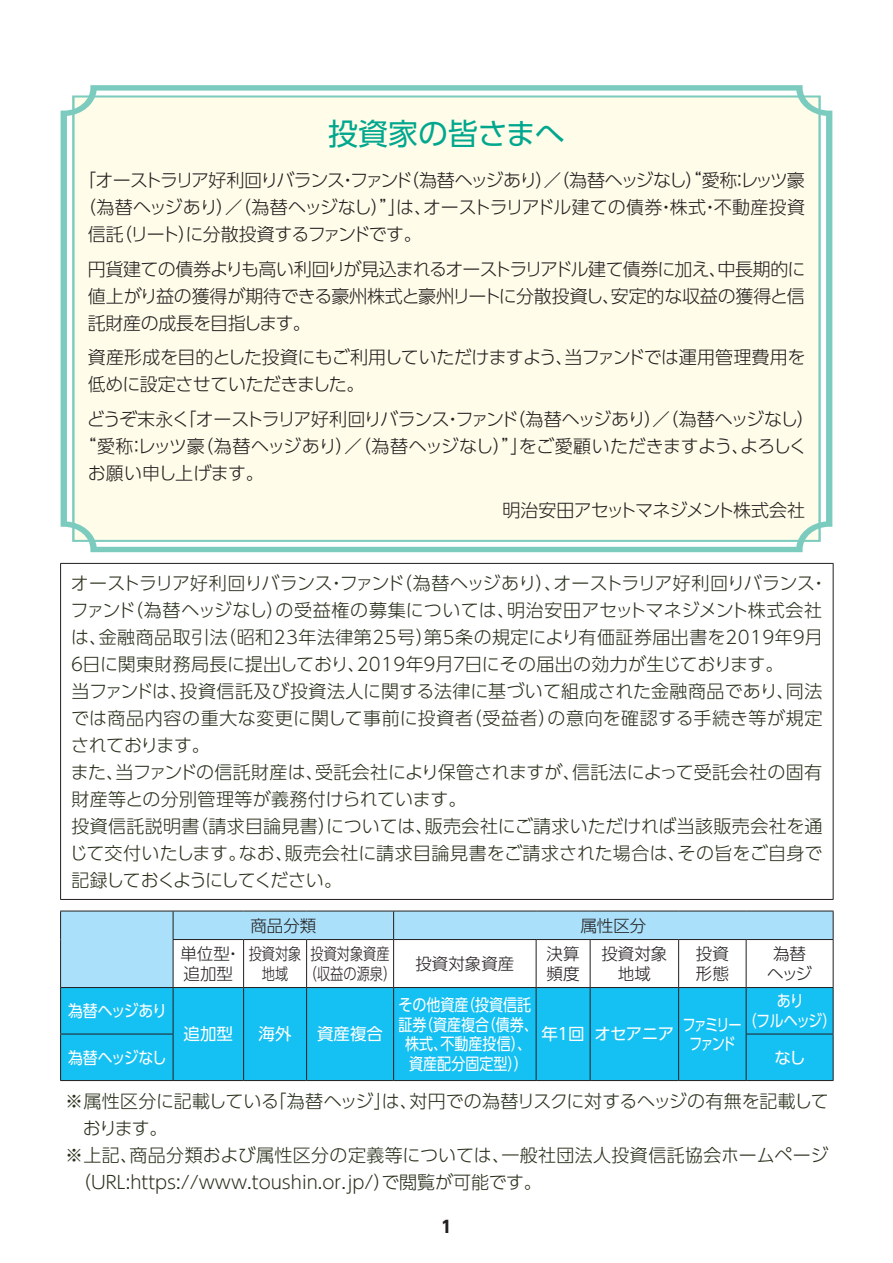
<style>
.page{position:relative;width:893px;height:1263px;background:#fff}
.page>*{position:absolute;margin:0;border:0;box-sizing:border-box;transform-origin:0 0}
.t1{font:30px "UD Shin Go Pro";color:#00a78e}
.t2{font:300 18px/27px "UD Shin Go Pro";letter-spacing:.01em;color:#29311c}
.t3{font:300 18px/27px "UD Shin Go Pro";letter-spacing:-.035em;color:#231f20;text-align:justify}
.t4{font:300 18px "UD Shin Go Pro";letter-spacing:-.1em;color:#231f20}
.t5{font:300 18px "UD Shin Go Pro";color:#231f20}
.t6{font:300 18px "UD Shin Go Pro";letter-spacing:-.08em;color:#231f20}
.t7{font:300 18px "UD Shin Go Pro";letter-spacing:-.01em;color:#29311c}
.t8{font:300 18px "UD Shin Go Pro";letter-spacing:-.06em;color:#231f20}
.t9{font:300 18px "UD Shin Go Pro";letter-spacing:-.055em;color:#231f20}
.t10{font:300 18px "UD Shin Go Pro";letter-spacing:-.015em;color:#231f20}
.t11{font:16.5px/19.5px "UD Shin Go Pro";color:#fff;text-align:center;scale:.85 1}
.t12{font:300 16.5px/19.5px "UD Shin Go Pro";color:#231f20}
.t13{font:300 16.5px/19.5px "UD Shin Go Pro";color:#231f20;text-align:center;scale:.8 1}
.t14{font:16.5px "UD Shin Go Pro";color:#fff}
.t15{font:16.5px/19.5px "UD Shin Go Pro";letter-spacing:-.145em;color:#fff;text-align:center;scale:.8 1}
.t16{font:16.5px "UD Shin Go Pro";letter-spacing:-.045em;color:#fff}
.t17{font:16.5px "UD Shin Go Pro";letter-spacing:-.04em;color:#fff;scale:.9 1}
.t18{font:16.5px "UD Shin Go Pro";letter-spacing:-.055em;color:#fff;scale:.9 1}
.t19{font:700 16.5px "UD Shin Go Pro";color:#231f20}
</style>
<div class="page">
<svg style="left:61px;top:912px;width:772px;height:75px"></svg>
<div style="left:61px;top:988px;width:772px;height:92px;background:#15c0f2"></div>
<hr style="left:243px;top:940px;width:1px;height:47px;background:#231f20">
<hr style="left:306px;top:940px;width:1px;height:47px;background:#231f20">
<hr style="left:393px;top:940px;width:1px;height:47px;background:#231f20">
<hr style="left:536px;top:940px;width:1px;height:47px;background:#231f20">
<hr style="left:590px;top:940px;width:1px;height:47px;background:#231f20">
<hr style="left:678px;top:940px;width:1px;height:47px;background:#231f20">
<hr style="left:746px;top:940px;width:1px;height:47px;background:#231f20">
<hr style="left:60px;top:987px;width:113px;height:1px;background:#231f20">
<hr style="left:173px;top:987px;width:71px;height:1px;background:#231f20">
<hr style="left:244px;top:987px;width:63px;height:1px;background:#231f20">
<hr style="left:243px;top:988px;width:1px;height:46px;background:#231f20">
<hr style="left:307px;top:987px;width:87px;height:1px;background:#231f20">
<hr style="left:306px;top:988px;width:1px;height:46px;background:#231f20">
<hr style="left:394px;top:987px;width:142px;height:1px;background:#231f20">
<hr style="left:393px;top:988px;width:1px;height:46px;background:#231f20">
<hr style="left:536px;top:987px;width:54px;height:1px;background:#231f20">
<hr style="left:536px;top:988px;width:1px;height:46px;background:#231f20">
<hr style="left:590px;top:987px;width:89px;height:1px;background:#231f20">
<hr style="left:590px;top:988px;width:1px;height:46px;background:#231f20">
<hr style="left:679px;top:987px;width:67px;height:1px;background:#231f20">
<hr style="left:678px;top:988px;width:1px;height:46px;background:#231f20">
<hr style="left:746px;top:987px;width:87px;height:1px;background:#231f20">
<hr style="left:746px;top:988px;width:1px;height:46px;background:#231f20">
<hr style="left:243px;top:1034px;width:1px;height:46px;background:#231f20">
<hr style="left:306px;top:1034px;width:1px;height:46px;background:#231f20">
<hr style="left:393px;top:1034px;width:1px;height:46px;background:#231f20">
<hr style="left:536px;top:1034px;width:1px;height:46px;background:#231f20">
<hr style="left:590px;top:1034px;width:1px;height:46px;background:#231f20">
<hr style="left:678px;top:1034px;width:1px;height:46px;background:#231f20">
<hr style="left:746px;top:1034px;width:1px;height:46px;background:#231f20">
<svg style="left:60px;top:912px;width:1px;height:27px"></svg>
<svg style="left:173px;top:912px;width:1px;height:27px"></svg>
<hr style="left:60px;top:939px;width:1px;height:48px;background:#231f20">
<hr style="left:173px;top:940px;width:1px;height:47px;background:#231f20">
<hr style="left:833px;top:940px;width:1px;height:47px;background:#231f20">
<hr style="left:60px;top:988px;width:1px;height:46px;background:#231f20">
<hr style="left:173px;top:988px;width:1px;height:46px;background:#231f20">
<hr style="left:833px;top:988px;width:1px;height:46px;background:#231f20">
<hr style="left:60px;top:1034px;width:113px;height:1px;background:#231f20">
<hr style="left:60px;top:1034px;width:1px;height:46px;background:#231f20">
<hr style="left:173px;top:1034px;width:1px;height:46px;background:#231f20">
<hr style="left:746px;top:1034px;width:87px;height:1px;background:#231f20">
<hr style="left:833px;top:1034px;width:1px;height:46px;background:#231f20">
<hr style="left:60px;top:1080px;width:113px;height:1px;background:#231f20">
<hr style="left:173px;top:1080px;width:71px;height:1px;background:#231f20">
<hr style="left:244px;top:1080px;width:63px;height:1px;background:#231f20">
<hr style="left:307px;top:1080px;width:87px;height:1px;background:#231f20">
<hr style="left:394px;top:1080px;width:142px;height:1px;background:#231f20">
<hr style="left:536px;top:1080px;width:54px;height:1px;background:#231f20">
<hr style="left:590px;top:1080px;width:89px;height:1px;background:#231f20">
<hr style="left:679px;top:1080px;width:67px;height:1px;background:#231f20">
<hr style="left:746px;top:1080px;width:87px;height:1px;background:#231f20">
<hr style="left:394px;top:911px;width:142px;height:1px;background:#231f20">
<svg style="left:393px;top:912px;width:1px;height:27px"></svg>
<hr style="left:536px;top:911px;width:54px;height:1px;background:#231f20">
<hr style="left:590px;top:911px;width:89px;height:1px;background:#231f20">
<hr style="left:679px;top:911px;width:67px;height:1px;background:#231f20">
<hr style="left:746px;top:911px;width:87px;height:1px;background:#231f20">
<svg style="left:833px;top:911px;width:1px;height:28px"></svg>
<hr style="left:394px;top:939px;width:142px;height:1px;background:#231f20">
<hr style="left:536px;top:939px;width:54px;height:1px;background:#231f20">
<hr style="left:590px;top:939px;width:89px;height:1px;background:#231f20">
<hr style="left:679px;top:939px;width:67px;height:1px;background:#231f20">
<hr style="left:746px;top:939px;width:87px;height:1px;background:#231f20">
<hr style="left:173px;top:939px;width:71px;height:1px;background:#231f20">
<hr style="left:244px;top:939px;width:63px;height:1px;background:#231f20">
<hr style="left:307px;top:939px;width:87px;height:1px;background:#231f20">
<hr style="left:60px;top:911px;width:113px;height:1px;background:#231f20">
<hr style="left:173px;top:911px;width:71px;height:1px;background:#231f20">
<hr style="left:244px;top:911px;width:63px;height:1px;background:#231f20">
<hr style="left:307px;top:911px;width:87px;height:1px;background:#231f20">
<hr style="left:60px;top:563px;width:773px;height:1px;background:#231f20">
<hr style="left:60px;top:564px;width:1px;height:335px;background:#231f20">
<hr style="left:833px;top:564px;width:1px;height:335px;background:#231f20">
<hr style="left:60px;top:899px;width:773px;height:1px;background:#231f20">
<svg style="left:61px;top:85px;width:771px;height:467px"></svg>
<div style="left:72px;top:95px;width:749px;height:447px;background:#fffde9"></div>
<h1 class="t1" style="left:328px;top:109px;width:238px">投資家の皆さまへ</h1>
<p class="t4" style="left:78px;top:166px;width:728px">「オーストラリア好利回りバランス・ファンド（為替ヘッジあり）／（為替ヘッジなし）“愛称：レッツ豪</p>
<p class="t5" style="left:78px;top:193px;width:728px">（為替ヘッジあり）／（為替ヘッジなし）”」は、オーストラリアドル建ての債券・株式・不動産投資</p>
<p class="t8" style="left:88px;top:220px;width:335px">信託（リート）に分散投資するファンドです。</p>
<p class="t3" style="left:88px;top:255px;width:719px">円貨建ての債券よりも高い利回りが見込まれるオーストラリアドル建て債券に加え、中長期的に値上がり益の獲得が期待できる豪州株式と豪州リートに分散投資し、安定的な収益の獲得と信託財産の成長を目指します。</p>
<p class="t3" style="left:88px;top:343px;width:719px">資産形成を目的とした投資にもご利用していただけますよう、当ファンドでは運用管理費用を低めに設定させていただきました。</p>
<p class="t6" style="left:87px;top:404px;width:729px">どうぞ末永く「オーストラリア好利回りバランス・ファンド（為替ヘッジあり）／（為替ヘッジなし）</p>
<p class="t3" style="left:78px;top:432px;width:730px">“愛称：レッツ豪（為替ヘッジあり）／（為替ヘッジなし）”」をご愛顧いただきますよう、よろしく</p>
<p class="t10" style="left:88px;top:458px;width:178px">お願い申し上げます。</p>
<p class="t9" style="left:502px;top:496px;width:304px">明治安田アセットマネジメント株式会社</p>
<p class="t2" style="left:68px;top:569px;width:761px">オーストラリア好利回りバランス・ファンド（為替ヘッジあり）、オーストラリア好利回りバランス・ファンド（為替ヘッジなし）の受益権の募集については、明治安田アセットマネジメント株式会社は、金融商品取引法（昭和23年法律第25号）第5条の規定により有価証券届出書を2019年９月６日に関東財務局長に提出しており、2019年９月７日にその届出の効力が生じております。<br>当ファンドは、投資信託及び投資法人に関する法律に基づいて組成された金融商品であり、同法では商品内容の重大な変更に関して事前に投資者（受益者）の意向を確認する手続き等が規定されております。<br>また、当ファンドの信託財産は、受託会社により保管されますが、信託法によって受託会社の固有財産等との分別管理等が義務付けられています。<br>投資信託説明書（請求目論見書）については、販売会社にご請求いただければ当該販売会社を通じて交付いたします。なお、販売会社に請求目論見書をご請求された場合は、その旨をご自身で記録しておくようにしてください。</p>
<p class="t12" style="left:250px;top:915px;width:67px">商品分類</p>
<p class="t12" style="left:580px;top:915px;width:67px">属性区分</p>
<p class="t12" style="left:180px;top:943px;width:123px">単位型・投資対象追加型</p>
<p class="t13" style="left:304px;top:943px;width:117px">投資対象資産（収益の源泉）</p>
<p class="t12" style="left:415px;top:953px;width:100px">投資対象資産</p>
<p class="t12" style="left:547px;top:943px;width:34px">決算頻度</p>
<p class="t12" style="left:601px;top:943px;width:67px;text-align:center">投資対象地域</p>
<p class="t12" style="left:696px;top:943px;width:34px">投資形態</p>
<p class="t12" style="left:767px;top:943px;width:46px;text-align:center">為替ヘッジ</p>
<p class="t13" style="left:262px;top:963px;width:35px">地域</p>
<p class="t11" style="left:743px;top:991px;width:111px">あり<br>（フルヘッジ）</p>
<p class="t11" style="left:398px;top:994px;width:166px">その他資産（投資信託証券（資産複合（債券、株式、不動産投信）、資産配分固定型））</p>
<p class="t17" style="left:68px;top:997px;width:111px">為替ヘッジあり</p>
<p class="t16" style="left:541px;top:1021px;width:134px">年１回オセアニア</p>
<p class="t15" style="left:683px;top:1014px;width:75px">ファミリーファンド</p>
<p class="t14" style="left:184px;top:1021px;width:51px">追加型</p>
<p class="t14" style="left:259px;top:1021px;width:34px">海外</p>
<p class="t14" style="left:317px;top:1021px;width:67px">資産複合</p>
<p class="t18" style="left:68px;top:1044px;width:111px">為替ヘッジなし</p>
<p class="t14" style="left:774px;top:1044px;width:33px">なし</p>
<p class="t7" style="left:65px;top:1086px;width:765px">※属性区分に記載している「為替ヘッジ」は、対円での為替リスクに対するヘッジの有無を記載して</p>
<p class="t2" style="left:83px;top:1114px;width:86px">おります。</p>
<p class="t2" style="left:65px;top:1141px;width:765px">※上記、商品分類および属性区分の定義等については、一般社団法人投資信託協会ホームページ</p>
<p class="t2" style="left:73px;top:1168px;width:470px">（URL:https://www.toushin.or.jp/）で閲覧が可能です。</p>
<p class="t19" style="left:441px;top:1213px;width:12px">1</p>
</div>
